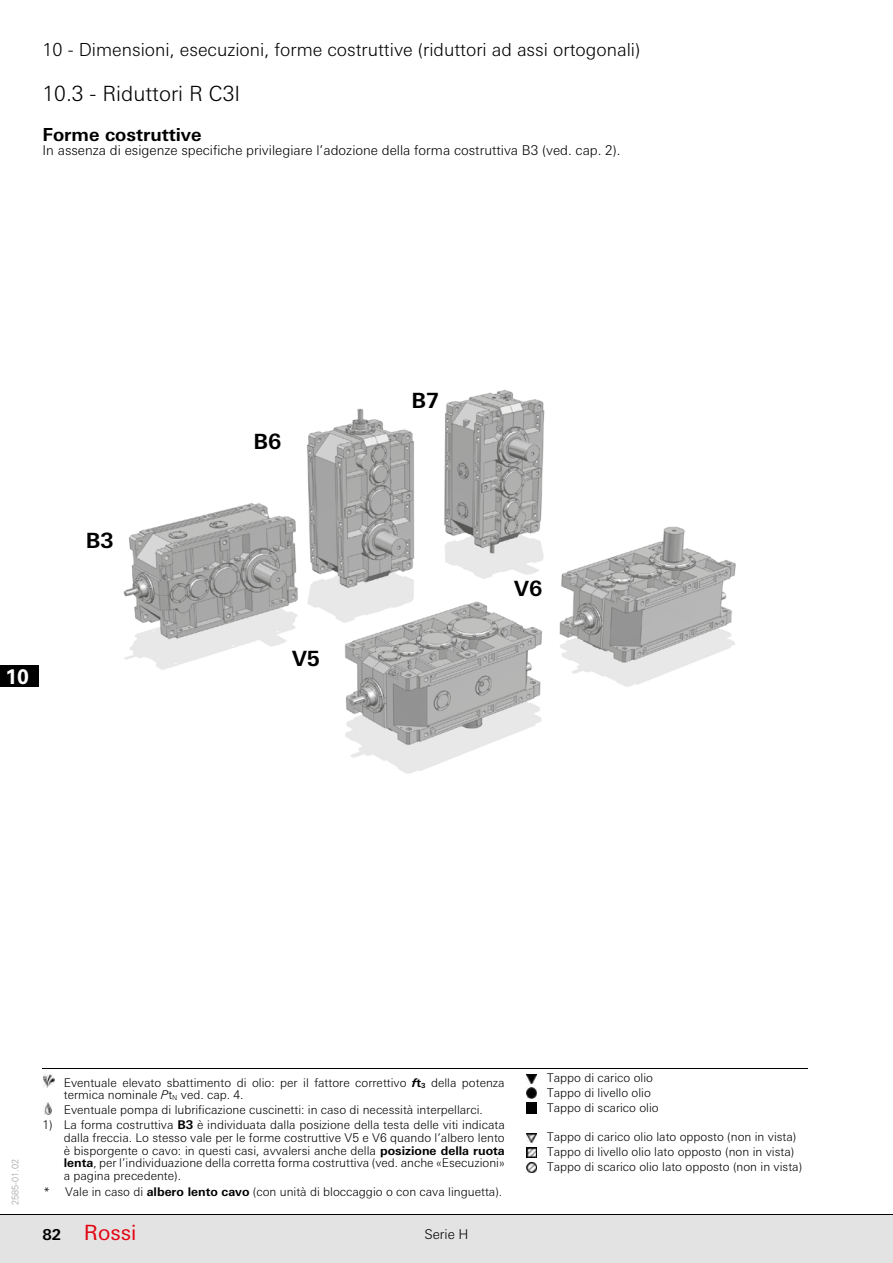
<style>
.page{position:relative;width:893px;height:1263px;background:#fff}
.page>*{position:absolute;margin:0;border:0;box-sizing:border-box;transform-origin:0 0}
.t1{font:300 21px "Univers Next W1 G";color:#000}
.t2{font:700 21px "Univers Next W1 G";color:#000}
.t3{font:21px "Univers Next W1 G";color:#e30613}
.t4{font:700 21px "Univers LT Std";color:#fff}
.t5{font:300 18px "Univers Next W1 G";color:#000}
.t6{font:700 18px "Univers Next W1 G";color:#000}
.t7{font:300 13.5px "Univers Next W1 G";color:#000}
.t8{font:300 12px/12.8px "Univers Next W1 G";color:#000}
.t9{font:300 9px "Univers Next W1 G";color:#9d9d9c}
.s1{font-weight:700;font-style:italic}
.s2{font-weight:700}
.s3{font-style:italic}
.s4{font-weight:700;font-size:15px;color:#000}
</style>
<div class="page">
<div style="left:0;top:665px;width:68px;height:22px;background:#000"></div>
<div style="left:39px;top:643px;width:29px;height:68px;background:#fff"></div>
<div style="left:0;top:1215px;width:893px;height:48px;background:#e3e3e3"></div>
<hr style="left:0;top:1214px;width:893px;height:1px;background:#000">
<hr style="left:0;top:1215px;width:893px;height:1px;background:#000">
<img style="left:123px;top:389px;width:613px;height:385px">
<hr style="left:43px;top:1068px;width:462px;height:1px;background:#000">
<hr style="left:505px;top:1068px;width:303px;height:1px;background:#000">
<svg style="left:43px;top:1075px;width:11px;height:12px"></svg>
<svg style="left:44px;top:1103px;width:8px;height:11px"></svg>
<svg style="left:526px;top:1074px;width:11px;height:39px"></svg>
<svg style="left:526px;top:1134px;width:11px;height:39px"></svg>
<h2 class="t5" style="left:43px;top:39px;width:599px">10 - Dimensioni, esecuzioni, forme costruttive (riduttori ad assi ortogonali)</h2>
<h1 class="t1" style="left:43px;top:81px;width:199px">10.3 - Riduttori R C3I</h1>
<h2 class="t6" style="left:43px;top:124px;width:161px">Forme costruttive</h2>
<p class="t7" style="left:43px;top:143px;width:580px">In assenza di esigenze specifiche privilegiare l’adozione della forma costruttiva B3 (ved. cap. 2).</p>
<h1 class="t4" style="left:0;top:664px;width:30px">110</h1>
<h1 class="t2" style="left:86px;top:528px;width:29px">B3</h1>
<h1 class="t2" style="left:253px;top:429px;width:29px">B6</h1>
<h1 class="t2" style="left:292px;top:645px;width:30px">V5</h1>
<h1 class="t2" style="left:411px;top:388px;width:29px">B7</h1>
<h1 class="t2" style="left:514px;top:575px;width:30px">V6</h1>
<p class="t9" style="left:10px;top:1205px;width:47px;rotate:-90deg">2585-01.02</p>
<p class="t8" style="left:64px;top:1076px;width:442px">Eventuale elevato sbattimento di olio: per il fattore correttivo <span class="s1">f</span><span class="s2">t</span><sub>3</sub> della potenza termica nominale <span class="s3">P</span>t<sub>N</sub> ved. cap. 4.</p>
<p class="t8" style="left:64px;top:1103px;width:421px">Eventuale pompa di lubrificazione cuscinetti: in caso di necessità interpellarci.</p>
<p class="t8" style="left:64px;top:1118px;width:442px;text-align:justify;text-indent:-21px">1) La forma costruttiva <span class="s2">B3</span> è individuata dalla posizione della testa delle viti indicata dalla freccia. Lo stesso vale per le forme costruttive V5 e V6 quando l’albero lento è bisporgente o cavo: in questi casi, avvalersi anche della <span class="s2">posizione della ruota lenta</span>, per l’individuazione della corretta forma costruttiva (ved. anche «Esecuzioni» a pagina precedente).</p>
<p class="t8" style="left:44px;top:1185px;width:460px">* Vale in caso di <span class="s2">albero lento cavo</span> (con unità di bloccaggio o con cava linguetta).</p>
<h1 class="t3" style="left:43px;top:1220px;width:96px"><span class="s4">82</span> Rossi</h1>
<p class="t7" style="left:424px;top:1226px;width:46px">Serie H</p>
<p class="t8" style="left:547px;top:1070px;width:113px;line-height:14.9px">Tappo di carico olio<br>Tappo di livello olio<br>Tappo di scarico olio</p>
<p class="t8" style="left:547px;top:1130px;width:256px;line-height:14.9px">Tappo di carico olio lato opposto (non in vista)<br>Tappo di livello olio lato opposto (non in vista)<br>Tappo di scarico olio lato opposto (non in vista)</p>
</div>
